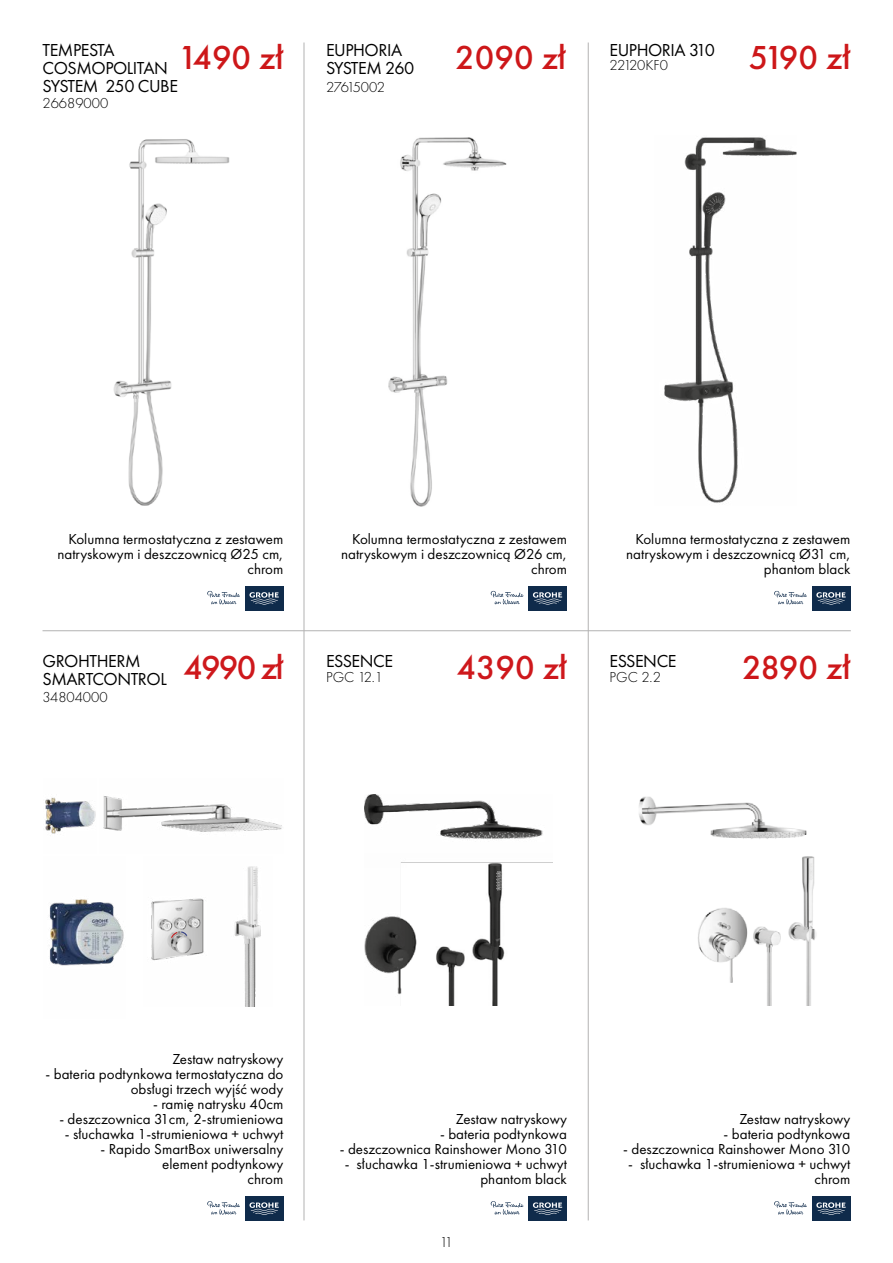
<style>
.page{position:relative;width:893px;height:1263px;background:#fff}
.page>*{position:absolute;margin:0;border:0;box-sizing:border-box;transform-origin:0 0}
.t1{font:500 34.5px "Futura PT";color:#cd1719}
.t2{font:500 34.5px "Futura PT";letter-spacing:-.03em;color:#ce181c}
.t3{font:18px/18px "Futura PT";letter-spacing:-.025em;color:#000}
.t4{font:15px/15px "Futura PT";color:#000;text-align:right}
.t5{font:300 15px "Futura PT";color:#000}
.t6{font:300 15px "Futura PT";letter-spacing:-.04em;color:#000}
</style>
<div class="page">
<img style="left:365px;top:794px;width:178px;height:45px">
<img style="left:365px;top:862px;width:188px;height:143px">
<img style="left:113px;top:139px;width:117px;height:366px">
<div style="left:245px;top:586px;width:38px;height:24px;background:#0f2b4b"></div>
<svg style="left:249px;top:592px;width:30px;height:13px"></svg>
<svg style="left:207px;top:591px;width:33px;height:13px"></svg>
<div style="left:245px;top:1196px;width:38px;height:24px;background:#0f2b4b"></div>
<svg style="left:249px;top:1202px;width:30px;height:13px"></svg>
<svg style="left:207px;top:1201px;width:33px;height:13px"></svg>
<div style="left:528px;top:586px;width:39px;height:24px;background:#0f2b4b"></div>
<svg style="left:533px;top:592px;width:29px;height:13px"></svg>
<svg style="left:491px;top:591px;width:32px;height:13px"></svg>
<div style="left:528px;top:1196px;width:39px;height:24px;background:#0f2b4b"></div>
<svg style="left:533px;top:1202px;width:29px;height:13px"></svg>
<svg style="left:491px;top:1201px;width:32px;height:13px"></svg>
<div style="left:812px;top:586px;width:38px;height:24px;background:#0f2b4b"></div>
<svg style="left:816px;top:592px;width:30px;height:13px"></svg>
<svg style="left:774px;top:591px;width:33px;height:13px"></svg>
<div style="left:812px;top:1196px;width:38px;height:24px;background:#0f2b4b"></div>
<svg style="left:816px;top:1202px;width:30px;height:13px"></svg>
<svg style="left:774px;top:1201px;width:33px;height:13px"></svg>
<img style="left:664px;top:137px;width:133px;height:366px">
<img style="left:388px;top:137px;width:119px;height:370px">
<img style="left:639px;top:796px;width:168px;height:43px">
<img style="left:698px;top:856px;width:118px;height:149px">
<img style="left:45px;top:797px;width:51px;height:37px">
<img style="left:49px;top:899px;width:75px;height:67px">
<img style="left:103px;top:796px;width:179px;height:36px">
<img style="left:151px;top:866px;width:110px;height:140px">
<svg style="left:171px;top:931px;width:16px;height:7px"></svg>
<hr style="left:304px;top:43px;width:1px;height:1177px;background:#b3b2b2">
<hr style="left:588px;top:43px;width:1px;height:1177px;background:#b3b2b2">
<hr style="left:43px;top:630px;width:808px;height:1px;background:#b3b2b2">
<p class="t3" style="left:43px;top:41px;width:137px">TEMPESTA<br>COSMOPOLITAN<br>SYSTEM 250 CUBE</p>
<p class="t3" style="left:326px;top:41px;width:90px">EUPHORIA<br>SYSTEM 260</p>
<p class="t3" style="left:609px;top:41px;width:107px">EUPHORIA 310</p>
<h1 class="t1" style="left:178px;top:37px;width:107px">1490 zł</h1>
<h1 class="t1" style="left:455px;top:37px;width:112px">2090 zł</h1>
<h1 class="t1" style="left:749px;top:37px;width:103px">5190 zł</h1>
<p class="t5" style="left:609px;top:57px;width:60px">22120KF0</p>
<p class="t6" style="left:326px;top:79px;width:60px">27615002</p>
<p class="t5" style="left:43px;top:95px;width:67px">26689000</p>
<p class="t4" style="left:57px;top:531px;width:227px">Kolumna termostatyczna z zestawem natryskowym i deszczownicą Ø25 cm, chrom</p>
<p class="t4" style="left:341px;top:531px;width:227px">Kolumna termostatyczna z zestawem natryskowym i deszczownicą Ø26 cm, chrom</p>
<p class="t4" style="left:626px;top:531px;width:226px">Kolumna termostatyczna z zestawem natryskowym i deszczownicą Ø31 cm, phantom black</p>
<p class="t3" style="left:43px;top:651px;width:100px">GROHTHERM</p>
<p class="t3" style="left:326px;top:651px;width:69px">ESSENCE</p>
<p class="t3" style="left:43px;top:669px;width:126px">SMARTCONTROL</p>
<h1 class="t2" style="left:183px;top:647px;width:102px">4990 zł</h1>
<h1 class="t2" style="left:457px;top:647px;width:112px">4390 zł</h1>
<h1 class="t1" style="left:742px;top:647px;width:110px">2890 zł</h1>
<p class="t3" style="left:609px;top:651px;width:69px">ESSENCE</p>
<p class="t5" style="left:326px;top:668px;width:59px">PGC 12.1</p>
<p class="t5" style="left:609px;top:668px;width:53px">PGC 2.2</p>
<p class="t5" style="left:43px;top:689px;width:67px">34804000</p>
<p class="t4" style="left:172px;top:1052px;width:113px">Zestaw natryskowy</p>
<p class="t4" style="left:46px;top:1067px;width:239px">- bateria podtynkowa termostatyczna do obsługi trzech wyjść wody</p>
<p class="t4" style="left:153px;top:1097px;width:132px">- ramię natrysku 40cm</p>
<p class="t4" style="left:59px;top:1112px;width:226px">- deszczownica 31cm, 2-strumieniowa</p>
<p class="t4" style="left:65px;top:1127px;width:220px">- słuchawka 1-strumieniowa + uchwyt</p>
<p class="t4" style="left:100px;top:1142px;width:184px">- Rapido SmartBox uniwersalny element podtynkowy<br>chrom</p>
<p class="t4" style="left:456px;top:1112px;width:113px">Zestaw natryskowy</p>
<p class="t4" style="left:440px;top:1127px;width:128px">- bateria podtynkowa</p>
<p class="t4" style="left:340px;top:1142px;width:229px">- deszczownica Rainshower Mono 310</p>
<p class="t4" style="left:345px;top:1157px;width:224px">- słuchawka 1-strumieniowa + uchwyt phantom black</p>
<p class="t5" style="left:440px;top:1234px;width:15px">11</p>
<p class="t4" style="left:739px;top:1112px;width:113px">Zestaw natryskowy</p>
<p class="t4" style="left:724px;top:1127px;width:128px">- bateria podtynkowa</p>
<p class="t4" style="left:623px;top:1142px;width:229px">- deszczownica Rainshower Mono 310</p>
<p class="t4" style="left:628px;top:1157px;width:224px">- słuchawka 1-strumieniowa + uchwyt chrom</p>
</div>
